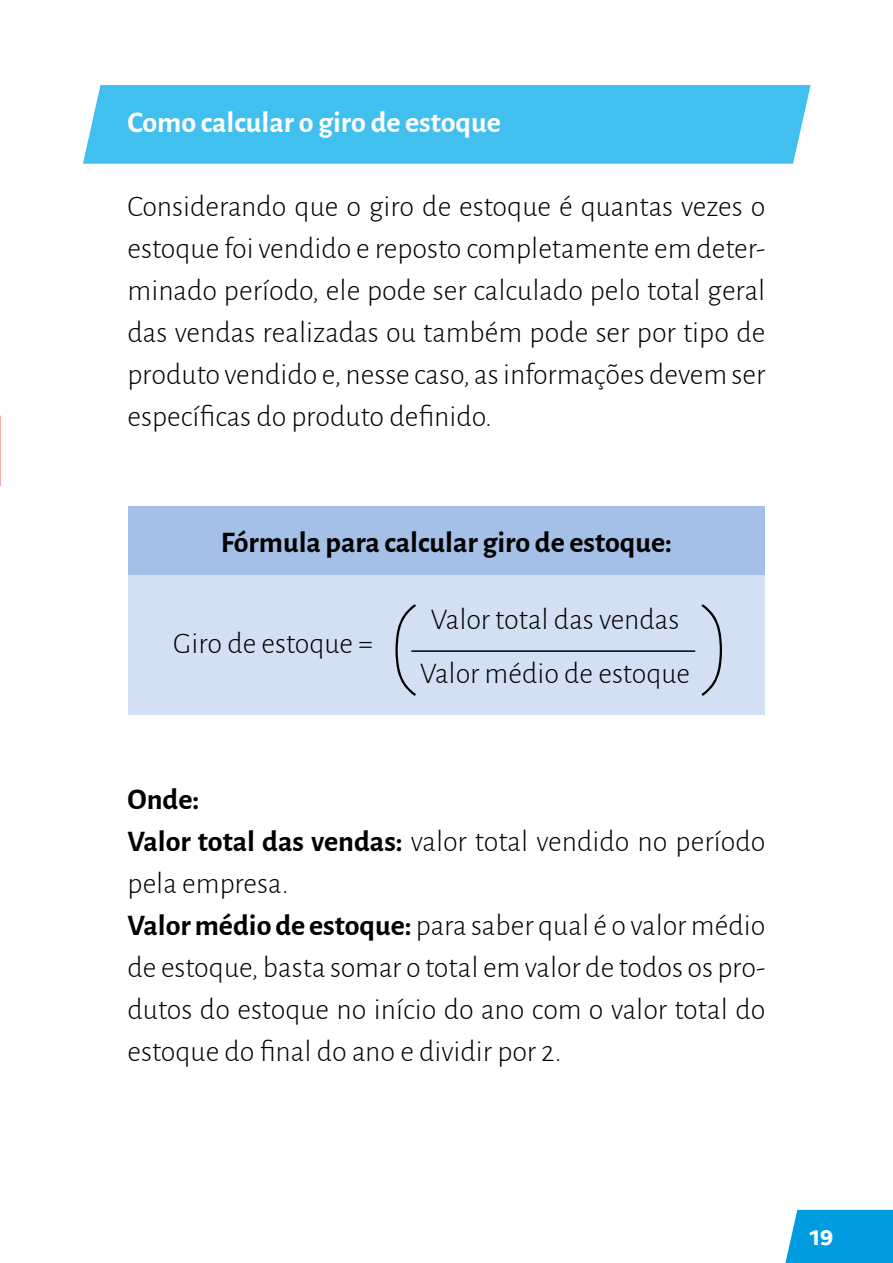
<style>
.page{position:relative;width:893px;height:1263px;background:#fff}
.page>*{position:absolute;margin:0;border:0;box-sizing:border-box;transform-origin:0 0}
.t1{font:300 30px/42px "Alegreya Sans";color:#000;text-align:justify}
.t2{font:700 30px "Alegreya Sans";color:#000}
.t3{font:700 30px "Alegreya Sans";color:#fff}
.t4{font:900 21px "Campuni";color:#fff}
.s1{font-weight:700}
</style>
<div class="page">
<div style="left:128px;top:507px;width:637px;height:208px;background:#d3dff3"></div>
<div style="left:128px;top:507px;width:637px;height:68px;background:#a4c0e6"></div>
<div style="left:83px;top:85px;width:728px;height:79px;background:#41c0f0"></div>
<div style="left:785px;top:1210px;width:108px;height:53px;background:#009ce0"></div>
<hr style="left:0;top:416px;width:1px;height:70px;background:#ffabab">
<svg style="left:395px;top:604px;width:21px;height:92px"></svg>
<svg style="left:702px;top:604px;width:20px;height:92px"></svg>
<hr style="left:411px;top:650px;width:284px;height:2px;background:#000">
<p class="t3" style="left:128px;top:101px;width:375px">Como calcular o giro de estoque</p>
<p class="t1" style="left:128px;top:185px;width:639px">Considerando que o giro de estoque é quantas vezes o estoque foi vendido e reposto completamente em deter&shy;minado período, ele pode ser calculado pelo total geral das vendas realizadas ou também pode ser por tipo de produto vendido e, nesse caso, as informações devem ser específicas do produto definido.</p>
<p class="t2" style="left:221px;top:521px;width:453px">Fórmula para calcular giro de estoque:</p>
<p class="t1" style="left:173px;top:621px;width:201px">Giro de estoque =</p>
<p class="t1" style="left:420px;top:590px;width:272px;line-height:54.8px;text-align:center">Valor total das vendas<br>Valor médio de estoque</p>
<p class="t1" style="left:128px;top:777px;width:639px;text-align:left"><span class="s1">Onde:<br>Valor total das vendas:</span> valor total vendido no período pela empresa.<br><span class="s1">Valor médio de estoque:</span> para saber qual é o valor médio de estoque, basta somar o total em valor de todos os pro&shy;dutos do estoque no início do ano com o valor total do estoque do final do ano e dividir por 2.</p>
<p class="t4" style="left:809px;top:1223px;width:26px">19</p>
</div>
